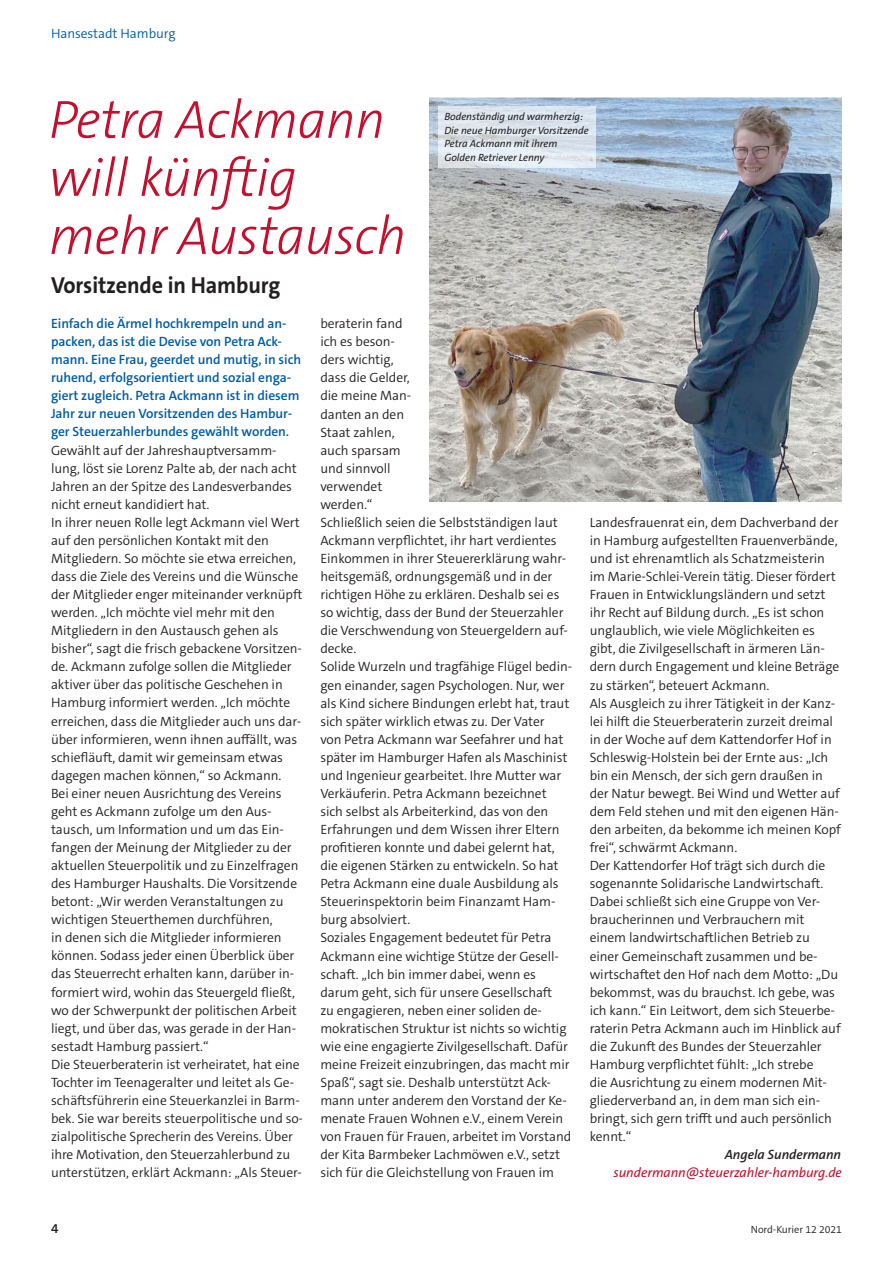
<style>
.page{position:relative;width:893px;height:1263px;background:#fff}
.page>*{position:absolute;margin:0;border:0;box-sizing:border-box;transform-origin:0 0}
.t1{font:italic 300 54px/58.1px "The Sans C5";letter-spacing:-.01em;color:#c3102e}
.t2{font:700 23.25px "The Sans C5";letter-spacing:-.005em;color:#231f20;scale:.95 1}
.t3{font:300 13.5px/18px "The Sans C5";letter-spacing:-.005em;color:#231f20}
.t4{font:600 13.5px/18px "The Sans C5";letter-spacing:-.005em;color:#015ca3}
.t5{font:italic 13.5px "The Sans C5";letter-spacing:-.005em;color:#c3102e}
.t6{font:300 13.5px "The Sans C5";letter-spacing:-.005em;color:#015ca3}
.t7{font:italic 600 13.5px "The Sans C5";letter-spacing:-.005em;color:#231f20}
.t8{font:600 13.5px "The Sans C5";color:#231f20}
.t9{font:italic 10.5px/13.5px "The Sans C5";letter-spacing:-.005em;color:#231f20}
.t10{font:300 10.5px "The Sans C5";letter-spacing:-.005em;color:#231f20}
</style>
<div class="page">
<img style="left:429px;top:98px;width:413px;height:404px">
<svg style="left:438px;top:106px;width:157px;height:62px;background:#dee6ee"></svg>
<p class="t6" style="left:51px;top:24px;width:126px">Hansestadt Hamburg</p>
<h1 class="t1" style="left:49px;top:91px;width:359px">Petra Ackmann will künftig mehr Austausch</h1>
<h2 class="t2" style="left:51px;top:270px;width:243px">Vorsitzende in Hamburg</h2>
<p class="t9" style="left:444px;top:110px;width:146px">Bodenständig und warmherzig:<br>Die neue Hamburger Vorsitzende<br>Petra Ackmann mit ihrem<br>Golden Retriever Lenny</p>
<p class="t4" style="left:51px;top:315px;width:252px">Einfach die Ärmel hochkrempeln und an&shy;packen, das ist die Devise von Petra Ack&shy;mann. Eine Frau, geerdet und mutig, in sich ruhend, erfolgsorientiert und sozial enga&shy;giert zugleich. Petra Ackmann ist in diesem Jahr zur neuen Vorsitzenden des Hambur&shy;ger Steuerzahlerbundes gewählt worden.</p>
<p class="t3" style="left:51px;top:441px;width:254px">Gewählt auf der Jahreshauptversamm&shy;lung, löst sie Lorenz Palte ab, der nach acht Jahren an der Spitze des Landesverbandes nicht erneut kandidiert hat.<br>In ihrer neuen Rolle legt Ackmann viel Wert auf den persönlichen Kontakt mit den Mitgliedern. So möchte sie etwa erreichen, dass die Ziele des Vereins und die Wünsche der Mitglieder enger miteinander verknüpft werden. „Ich möchte viel mehr mit den Mitgliedern in den Austausch gehen als bisher“, sagt die frisch gebackene Vorsitzen&shy;de. Ackmann zufolge sollen die Mitglieder aktiver über das politische Geschehen in Hamburg informiert werden. „Ich möchte erreichen, dass die Mitglieder auch uns dar&shy;über informieren, wenn ihnen auffällt, was schiefläuft, damit wir gemeinsam etwas dagegen machen können,“ so Ackmann.<br>Bei einer neuen Ausrichtung des Vereins geht es Ackmann zufolge um den Aus&shy;tausch, um Information und um das Ein&shy;fangen der Meinung der Mitglieder zu der aktuellen Steuerpolitik und zu Einzelfragen des Hamburger Haushalts. Die Vorsitzende betont: „Wir werden Veranstaltungen zu wichtigen Steuerthemen durchführen,<br>in denen sich die Mitglieder informieren können. Sodass jeder einen Überblick über das Steuerrecht erhalten kann, darüber in&shy;formiert wird, wohin das Steuergeld fließt, wo der Schwerpunkt der politischen Arbeit liegt, und über das, was gerade in der Han&shy;sestadt Hamburg passiert.“<br>Die Steuerberaterin ist verheiratet, hat eine Tochter im Teenageralter und leitet als Ge&shy;schäftsführerin eine Steuerkanzlei in Barm&shy;bek. Sie war bereits steuerpolitische und so&shy;zialpolitische Sprecherin des Vereins. Über ihre Motivation, den Steuerzahlerbund zu unterstützen, erklärt Ackmann: „Als Steuer-</p>
<p class="t8" style="left:51px;top:1220px;width:9px">4</p>
<p class="t3" style="left:320px;top:315px;width:253px">beraterin fand<br>ich es beson-<br>ders wichtig,<br>dass die Gelder,<br>die meine Man-<br>danten an den<br>Staat zahlen,<br>auch sparsam<br>und sinnvoll<br>verwendet<br>werden.“<br>Schließlich seien die Selbstständigen laut Ackmann verpflichtet, ihr hart verdientes Einkommen in ihrer Steuererklärung wahr&shy;heitsgemäß, ordnungsgemäß und in der richtigen Höhe zu erklären. Deshalb sei es so wichtig, dass der Bund der Steuerzahler die Verschwendung von Steuergeldern auf&shy;decke.<br>Solide Wurzeln und tragfähige Flügel bedin&shy;gen einander, sagen Psychologen. Nur, wer als Kind sichere Bindungen erlebt hat, traut sich später wirklich etwas zu. Der Vater<br>von Petra Ackmann war Seefahrer und hat später im Hamburger Hafen als Maschinist und Ingenieur gearbeitet. Ihre Mutter war Verkäuferin. Petra Ackmann bezeichnet sich selbst als Arbeiterkind, das von den Erfahrungen und dem Wissen ihrer Eltern profitieren konnte und dabei gelernt hat, die eigenen Stärken zu entwickeln. So hat Petra Ackmann eine duale Ausbildung als Steuerinspektorin beim Finanzamt Ham&shy;burg absolviert.<br>Soziales Engagement bedeutet für Petra Ackmann eine wichtige Stütze der Gesell&shy;schaft. „Ich bin immer dabei, wenn es darum geht, sich für unsere Gesellschaft<br>zu engagieren, neben einer soliden de&shy;mokratischen Struktur ist nichts so wichtig wie eine engagierte Zivilgesellschaft. Dafür meine Freizeit einzubringen, das macht mir Spaß“, sagt sie. Deshalb unterstützt Ack&shy;mann unter anderem den Vorstand der Ke&shy;menate Frauen Wohnen e.V., einem Verein von Frauen für Frauen, arbeitet im Vorstand der Kita Barmbeker Lachmöwen e.V., setzt sich für die Gleichstellung von Frauen im</p>
<p class="t3" style="left:590px;top:513px;width:253px">Landesfrauenrat ein, dem Dachverband der in Hamburg aufgestellten Frauenverbände, und ist ehrenamtlich als Schatzmeisterin im Marie-Schlei-Verein tätig. Dieser fördert Frauen in Entwicklungsländern und setzt ihr Recht auf Bildung durch. „Es ist schon unglaublich, wie viele Möglichkeiten es gibt, die Zivilgesellschaft in ärmeren Län&shy;dern durch Engagement und kleine Beträge zu stärken“, beteuert Ackmann.<br>Als Ausgleich zu ihrer Tätigkeit in der Kanz&shy;lei hilft die Steuerberaterin zurzeit dreimal in der Woche auf dem Kattendorfer Hof in Schleswig-Holstein bei der Ernte aus: „Ich bin ein Mensch, der sich gern draußen in der Natur bewegt. Bei Wind und Wetter auf dem Feld stehen und mit den eigenen Hän&shy;den arbeiten, da bekomme ich meinen Kopf frei“, schwärmt Ackmann.<br>Der Kattendorfer Hof trägt sich durch die sogenannte Solidarische Landwirtschaft.<br>Dabei schließt sich eine Gruppe von Ver&shy;braucherinnen und Verbrauchern mit einem landwirtschaftlichen Betrieb zu einer Gemeinschaft zusammen und be&shy;wirtschaftet den Hof nach dem Motto: „Du bekommst, was du brauchst. Ich gebe, was ich kann.“ Ein Leitwort, dem sich Steuerbe&shy;raterin Petra Ackmann auch im Hinblick auf die Zukunft des Bundes der Steuerzahler Hamburg verpflichtet fühlt: „Ich strebe<br>die Ausrichtung zu einem modernen Mit&shy;gliederverband an, in dem man sich ein&shy;bringt, sich gern trifft und auch persönlich kennt.“</p>
<p class="t7" style="left:725px;top:1146px;width:118px">Angela Sundermann</p>
<p class="t5" style="left:614px;top:1164px;width:230px">sundermann@steuerzahler-hamburg.de</p>
<p class="t10" style="left:751px;top:1222px;width:93px">Nord-Kurier 12 2021</p>
</div>
